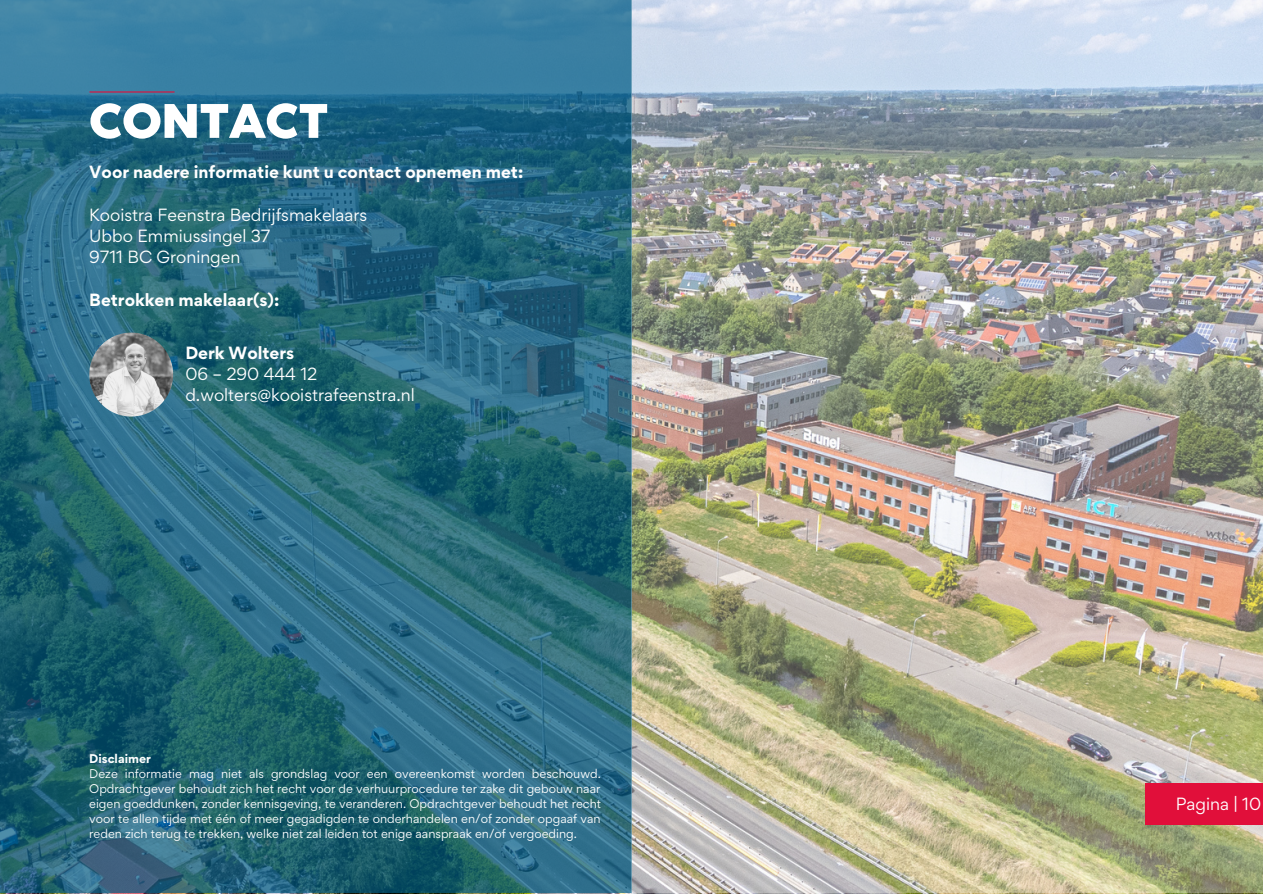
<style>
.page{position:relative;width:1263px;height:894px;background:#fff}
.page>*{position:absolute;margin:0;border:0;box-sizing:border-box;transform-origin:0 0}
.t1{font:61.35px "RTL Media Pro Medium";color:#fff}
.t2{font:15.75px/21.3px "Gordita";color:#fff}
.t3{font:700 15.75px "Gordita";color:#fff}
.t4{font:11.25px/15px "Gordita";color:#fff;text-align:justify}
.t5{font:700 11.25px "Gordita";color:#fff}
</style>
<div class="page">
<svg style="left:0;top:0;width:631px;height:891px;background:#28697f"></svg>
<hr style="left:90px;top:91px;width:84px;height:1px;background:#e10f3a">
<img style="left:89px;top:332px;width:84px;height:84px;border-radius:50%">
<img style="left:631px;top:1px;width:631px;height:891px">
<div style="left:1145px;top:782px;width:118px;height:42px;background:#e10f3a"></div>
<h1 class="t1" style="left:89px;top:94px;width:241px">CONTACT</h1>
<h2 class="t3" style="left:89px;top:161px;width:436px">Voor nadere informatie kunt u contact opnemen met:</h2>
<h2 class="t2" style="left:89px;top:204px;width:279px">Kooistra Feenstra Bedrijfsmakelaars<br>Ubbo Emmiussingel 37<br>9711 BC Groningen</h2>
<h2 class="t3" style="left:89px;top:289px;width:192px">Betrokken makelaar(s):</h2>
<h2 class="t3" style="left:185px;top:342px;width:110px">Derk Wolters</h2>
<h2 class="t2" style="left:185px;top:363px;width:231px">06 – 290 444 12 d.wolters@kooistrafeenstra.nl</h2>
<p class="t5" style="left:89px;top:750px;width:63px">Disclaimer</p>
<p class="t4" style="left:89px;top:765px;width:513px">Deze informatie mag niet als grondslag voor een overeenkomst worden beschouwd.<br>Opdrachtgever behoudt zich het recht voor de verhuurprocedure ter zake dit gebouw naar eigen goeddunken, zonder kennisgeving, te veranderen. Opdrachtgever behoudt het recht voor te allen tijde met één of meer gegadigden te onderhandelen en/of zonder opgaaf van reden zich terug te trekken, welke niet zal leiden tot enige aanspraak en/of vergoeding.</p>
<h2 class="t2" style="left:1176px;top:792px;width:87px">Pagina | 10</h2>
</div>
